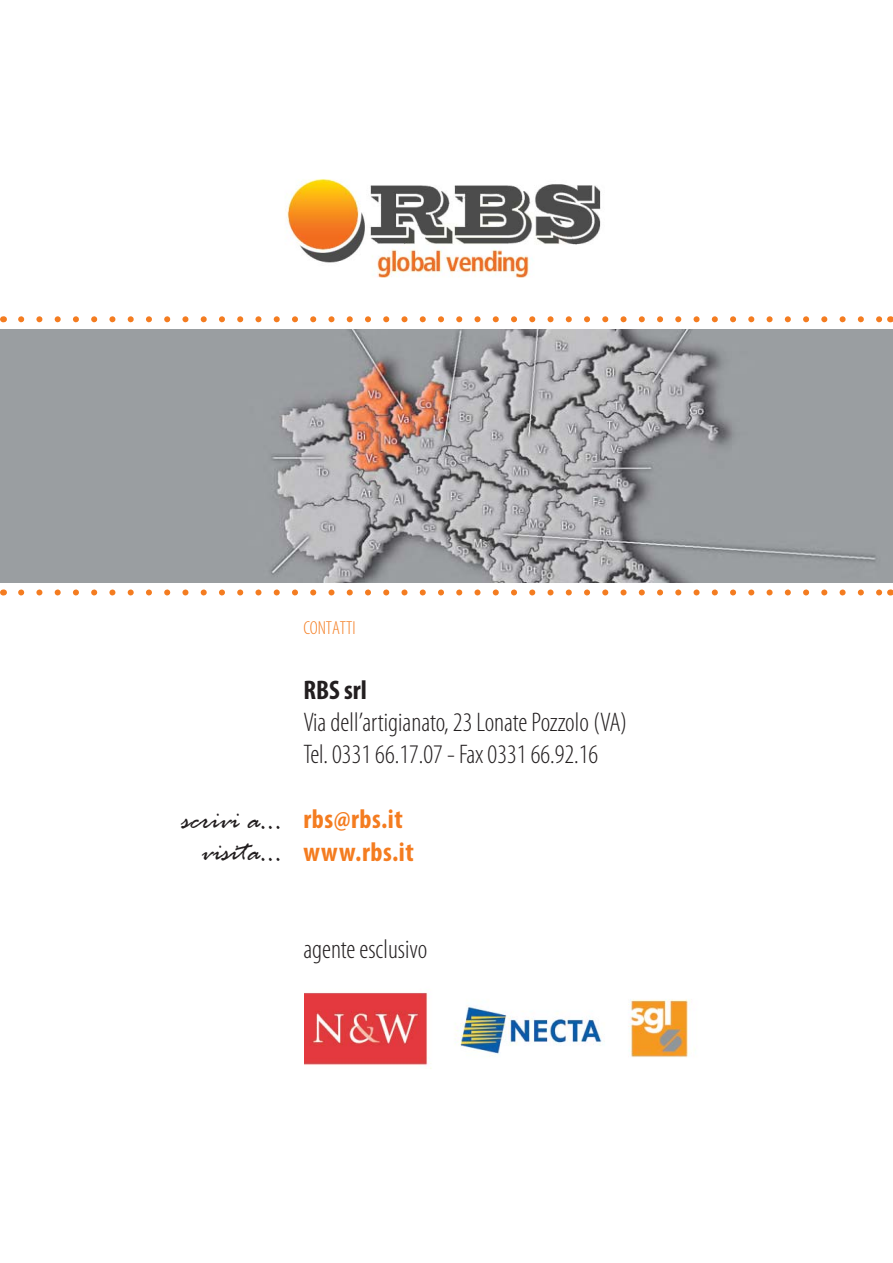
<style>
.page{position:relative;width:893px;height:1263px;background:#fff}
.page>*{position:absolute;margin:0;border:0;box-sizing:border-box;transform-origin:0 0}
.t1{font:italic 30px/31.5px "Rage";color:#231f20;text-align:right}
.t2{font:300 condensed 27px/32.4px "Myriad Pro";color:#231f20}
.t3{font:700 condensed 27px/32.4px "Myriad Pro";letter-spacing:.02em;color:#f47c20}
.t4{font:700 condensed 27px "Myriad Pro";color:#231f20}
.t5{font:300 condensed 18.9px "Myriad Pro";color:#f47c20}
</style>
<div class="page">
<img style="left:285px;top:179px;width:316px;height:99px">
<img style="left:0;top:330px;width:893px;height:252px">
<svg style="left:21px;top:589px;width:860px;height:6px"></svg>
<svg style="left:21px;top:316px;width:860px;height:6px"></svg>
<img style="left:304px;top:992px;width:391px;height:77px">
<p class="t1" style="left:182px;top:807px;width:102px">scrivi a... visita...</p>
<p class="t5" style="left:303px;top:620px;width:54px">CONTATTI</p>
<p class="t4" style="left:303px;top:679px;width:65px">RBS srl</p>
<p class="t2" style="left:303px;top:708px;width:325px">Via dell’artigianato, 23 Lonate Pozzolo (VA)<br>Tel. 0331 66.17.07 - Fax 0331 66.92.16</p>
<p class="t3" style="left:303px;top:805px;width:112px">rbs@rbs.it www.rbs.it</p>
<p class="t2" style="left:303px;top:934px;width:125px">agente esclusivo</p>
</div>
